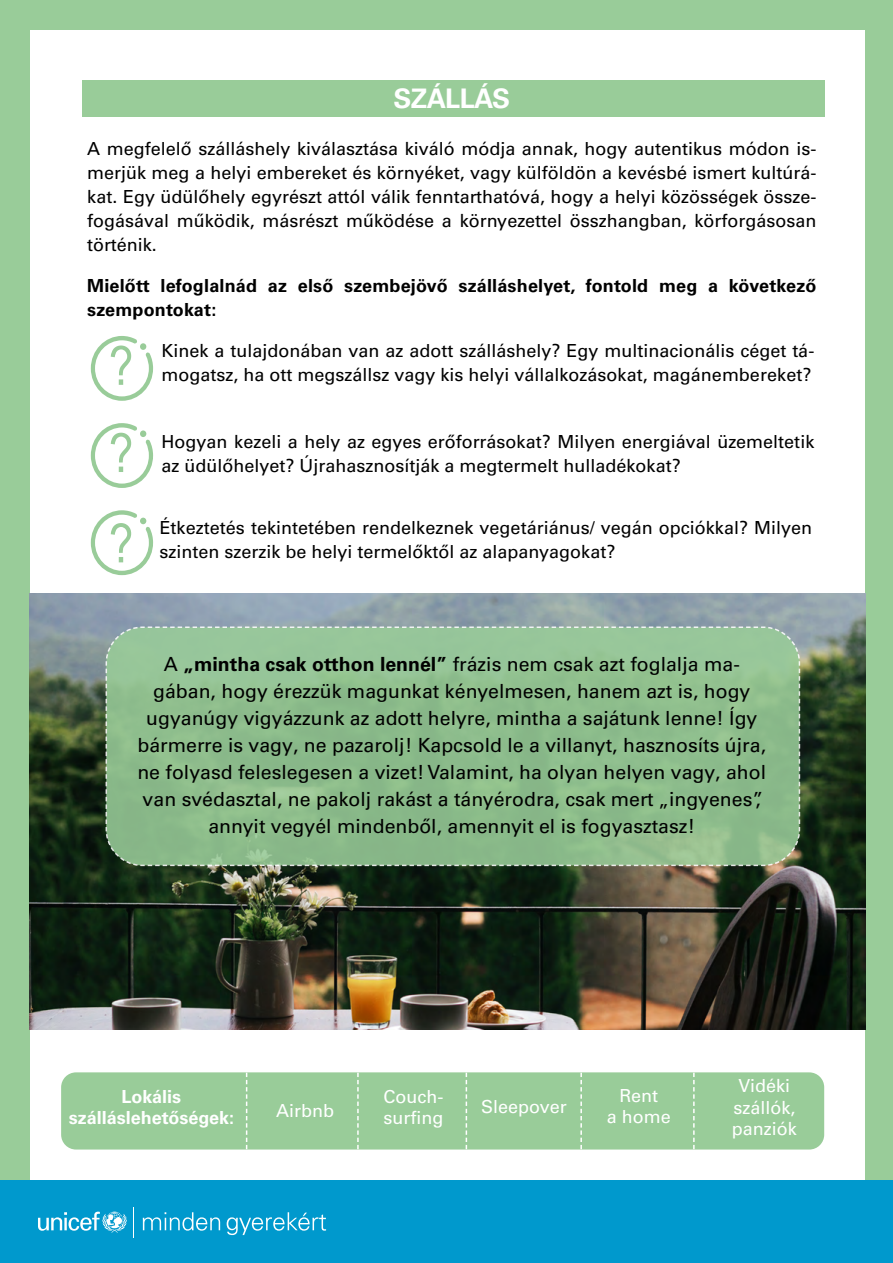
<style>
.page{position:relative;width:893px;height:1263px;background:#fff}
.page>*{position:absolute;margin:0;border:0;box-sizing:border-box;transform-origin:0 0}
.t1{font:54px/88.8px "Arial Narrow";color:#9c9;text-align:justify}
.t2{font:700 27px "Univers LT Pro 65";letter-spacing:-.02em;color:#fff}
.t3{font:19.5px/27px "Univers LT Pro 55 Roman";color:#000;text-align:center}
.t4{font:18px/24px "Univers LT Pro 55 Roman";color:#000}
.t5{font:700 18px/24px "Univers LT Pro 65";letter-spacing:.01em;color:#000}
.t6{font:18px/21.6px "Univers LT Pro 55 Roman";color:#fff;text-align:center}
.t7{font:700 18px/21.6px "Univers LT Pro 65";color:#fff;text-align:center}
.s1{font-family:"Univers LT Pro 65";font-weight:700}
</style>
<div class="page">
<div style="left:0;top:0;width:893px;height:1180px;background:#9c9"></div>
<div style="left:31px;top:31px;width:834px;height:1160px;background:#fff"></div>
<div style="left:0;top:1180px;width:893px;height:83px;background:#0099cd"></div>
<svg style="left:38px;top:1211px;width:89px;height:22px"></svg>
<hr style="left:133px;top:1207px;width:1px;height:31px;background:#fff">
<svg style="left:143px;top:1212px;width:77px;height:18px"></svg>
<svg style="left:227px;top:1212px;width:99px;height:23px"></svg>
<div style="left:61px;top:1072px;width:763px;height:77px;background:#9c9;border-radius:15px"></div>
<img style="left:30px;top:593px;width:835px;height:436px">
<div style="left:83px;top:81px;width:742px;height:36px;background:#9c9"></div>
<svg style="left:91px;top:336px;width:62px;height:65px"></svg>
<svg style="left:91px;top:423px;width:62px;height:65px"></svg>
<svg style="left:91px;top:510px;width:62px;height:65px"></svg>
<svg style="left:105px;top:626px;width:696px;height:241px;background:#8ebc8e"></svg>
<svg style="left:246px;top:1073px;width:1px;height:76px"></svg>
<svg style="left:357px;top:1073px;width:2px;height:76px"></svg>
<svg style="left:466px;top:1073px;width:1px;height:76px"></svg>
<svg style="left:580px;top:1073px;width:2px;height:76px"></svg>
<svg style="left:693px;top:1073px;width:2px;height:76px"></svg>
<h2 class="t2" style="left:393px;top:82px;width:118px">SZÁLLÁS</h2>
<p class="t4" style="left:87px;top:137px;width:731px;text-align:justify">A megfelelő szálláshely kiválasztása kiváló módja annak, hogy autentikus módon is&shy;merjük meg a helyi embereket és környéket, vagy külföldön a kevésbé ismert kultúrá&shy;kat. Egy üdülőhely egyrészt attól válik fenntarthatóvá, hogy a helyi közösségek össze&shy;fogásával működik, másrészt működése a környezettel összhangban, körforgásosan történik.</p>
<p class="t5" style="left:87px;top:274px;width:731px">Mielőtt lefoglalnád az első szembejövő szálláshelyet, fontold meg a következő szempontokat:</p>
<p class="t4" style="left:162px;top:339px;width:654px">Kinek a tulajdonában van az adott szálláshely? Egy multinacionális céget tá&shy;mogatsz, ha ott megszállsz vagy kis helyi vállalkozásokat, magánembereket?</p>
<h1 class="t1" style="left:109px;top:319px;width:26px">? ? ?</h1>
<p class="t4" style="left:162px;top:429px;width:654px">Hogyan kezeli a hely az egyes erőforrásokat? Milyen energiával üzemeltetik az üdülőhelyet? Újrahasznosítják a megtermelt hulladékokat?</p>
<p class="t4" style="left:159px;top:515px;width:654px">Étkeztetés tekintetében rendelkeznek vegetáriánus/ vegán opciókkal? Milyen szinten szerzik be helyi termelőktől az alapanyagokat?</p>
<p class="t3" style="left:137px;top:651px;width:630px">A <span class="s1">„mintha csak otthon lennél”</span> frázis nem csak azt foglalja ma&shy;gában, hogy érezzük magunkat kényelmesen, hanem azt is, hogy ugyanúgy vigyázzunk az adott helyre, mintha a sajátunk lenne! Így bármerre is vagy, ne pazarolj! Kapcsold le a villanyt, hasznosíts újra, ne folyasd feleslegesen a vizet! Valamint, ha olyan helyen vagy, ahol van svédasztal, ne pakolj rakást a tányérodra, csak mert „ingyenes”, annyit vegyél mindenből, amennyit el is fogyasztasz!</p>
<p class="t7" style="left:69px;top:1086px;width:167px">Lokális szálláslehetőségek:</p>
<p class="t6" style="left:276px;top:1099px;width:59px">Airbnb</p>
<p class="t6" style="left:383px;top:1085px;width:61px;text-align:left">Couch&shy;surfing</p>
<p class="t6" style="left:607px;top:1084px;width:66px">Rent<br>a home</p>
<p class="t6" style="left:481px;top:1096px;width:87px">Sleepover</p>
<p class="t6" style="left:732px;top:1075px;width:66px">Vidéki szállók, panziók</p>
</div>
